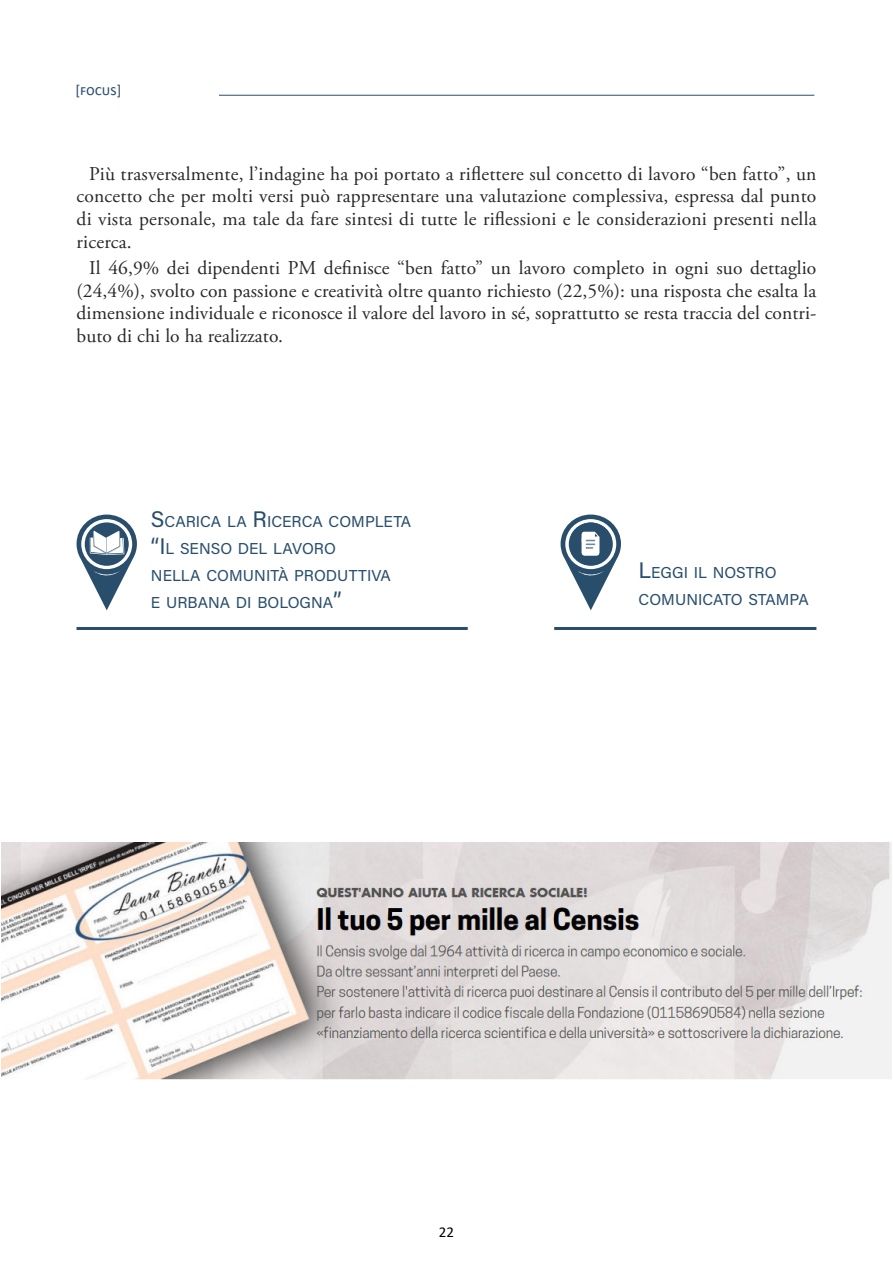
<style>
.page{position:relative;width:893px;height:1263px;background:#fff}
.page>*{position:absolute;margin:0;border:0;box-sizing:border-box;transform-origin:0 0}
.t1{font:19.5px/22.5px "Adobe Garamond Pro";letter-spacing:.005em;color:#282827;text-align:justify}
.t2{font:15.75px/27px "Acumin Pro";color:#284e6c}
.t3{font:15px "Calibri";color:#284e6c}
.t4{font:15px "Calibri";color:#000}
.s1{font-size:22.5px}
</style>
<div class="page">
<hr style="left:219px;top:95px;width:595px;height:1px;background:#284e6c">
<svg style="left:77px;top:514px;width:60px;height:96px"></svg>
<hr style="left:77px;top:627px;width:391px;height:3px;background:#284e6c">
<svg style="left:561px;top:514px;width:60px;height:96px"></svg>
<div style="left:569px;top:523px;width:43px;height:42px;background:#284e6c;border-radius:50%"></div>
<img style="left:581px;top:531px;width:19px;height:25px">
<hr style="left:554px;top:627px;width:262px;height:3px;background:#284e6c">
<img style="left:1px;top:842px;width:891px;height:237px">
<p class="t3" style="left:76px;top:79px;width:47px">[focus]</p>
<p class="t1" style="left:77px;top:163px;width:741px;text-indent:13px">Più trasversalmente, l’indagine ha poi portato a riflettere sul concetto di lavoro “ben fatto”, un concetto che per molti versi può rappresentare una valutazione complessiva, espressa dal punto di vista personale, ma tale da fare sintesi di tutte le riflessioni e le considerazioni presenti nella ricerca.</p>
<p class="t1" style="left:77px;top:257px;width:741px;text-indent:13px">Il 46,9% dei dipendenti PM definisce “ben fatto” un lavoro completo in ogni suo dettaglio (24,4%), svolto con passione e creatività oltre quanto richiesto (22,5%): una risposta che esalta la dimensione individuale e riconosce il valore del lavoro in sé, soprattutto se resta traccia del contri&shy;buto di chi lo ha realizzato.</p>
<p class="t2" style="left:151px;top:507px;width:262px"><span class="s1">S</span>CARICA LA <span class="s1">R</span> ICERCA COMPLETA <span class="s1">“I</span> L SENSO DEL LAVORO<br>NELLA COMUNITÀ PRODUTTIVA<br>E URBANA DI BOLOGNA<span class="s1">”</span></p>
<p class="t2" style="left:639px;top:559px;width:172px"><span class="s1">L</span>EGGI IL NOSTRO<br>COMUNICATO STAMPA</p>
<p class="t4" style="left:439px;top:1221px;width:17px">22</p>
</div>
